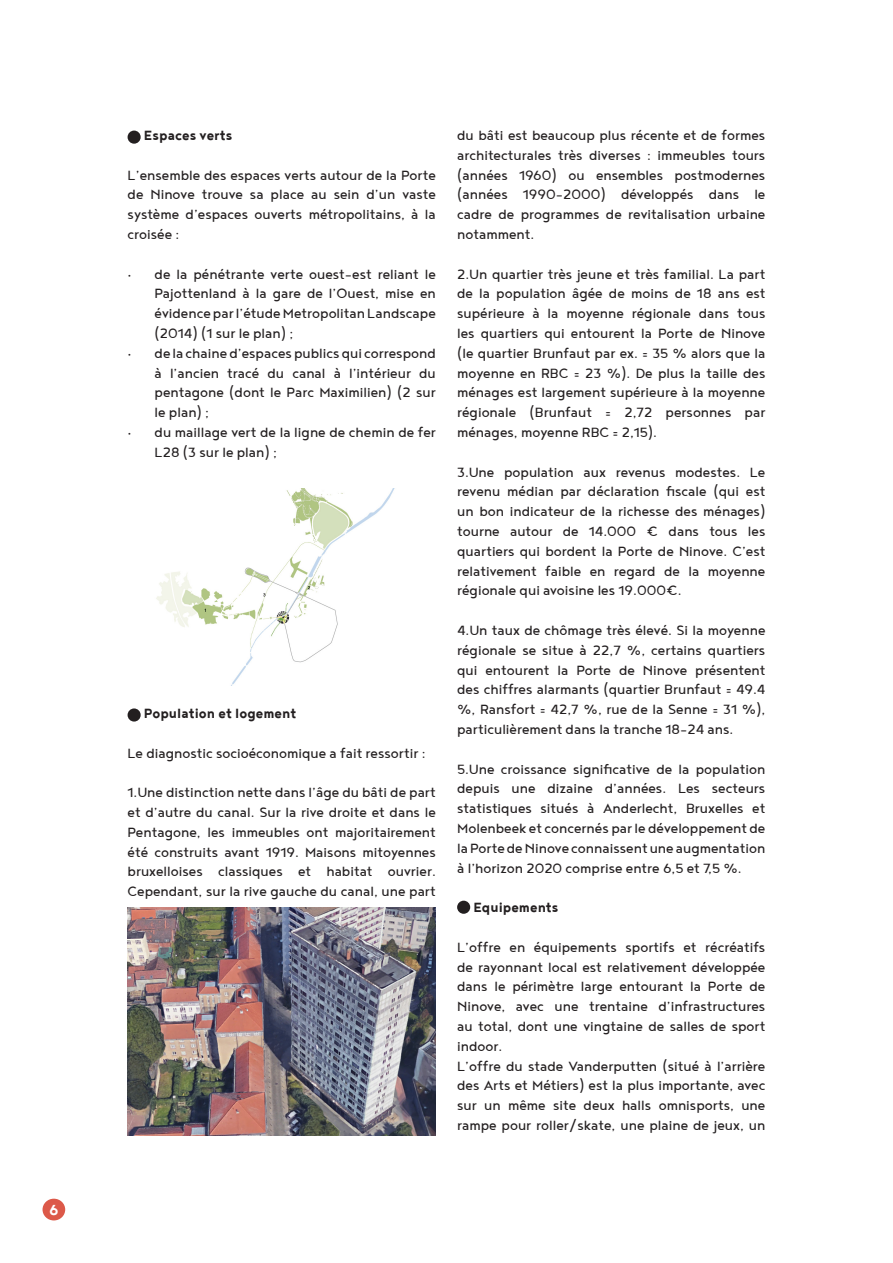
<style>
.page{position:relative;width:893px;height:1263px;background:#fff}
.page>*{position:absolute;margin:0;border:0;box-sizing:border-box;transform-origin:0 0}
.t1{font:700 18px "Noyh";color:#fff}
.t2{font:16.5px/19.8px "Noyh";color:#231f20;text-align:justify}
.t3{font:700 16.5px "Noyh";color:#231f20}
</style>
<div class="page">
<div style="left:43px;top:1199px;width:22px;height:21px;background:#dc5949;border-radius:50%"></div>
<img style="left:156px;top:489px;width:238px;height:197px">
<img style="left:128px;top:907px;width:308px;height:228px">
<div style="left:128px;top:131px;width:13px;height:13px;background:#231f20;border-radius:50%"></div>
<div style="left:128px;top:708px;width:13px;height:13px;background:#231f20;border-radius:50%"></div>
<div style="left:457px;top:901px;width:13px;height:13px;background:#231f20;border-radius:50%"></div>
<p class="t1" style="left:49px;top:1199px;width:11px">6</p>
<p class="t3" style="left:144px;top:126px;width:90px">Espaces verts</p>
<p class="t2" style="left:128px;top:164px;width:310px">L’ensemble des espaces verts autour de la Porte de Ninove trouve sa place au sein d’un vaste système d’espaces ouverts métropolitains, à la croisée :</p>
<p class="t2" style="left:155px;top:263px;width:283px;text-indent:-27px">• de la pénétrante verte ouest-est reliant le Pajottenland à la gare de l’Ouest, mise en évidence par l’étude Metropolitan Landscape (2014) (1 sur le plan) ;</p>
<p class="t2" style="left:155px;top:343px;width:283px;text-indent:-27px">• de la chaine d’espaces publics qui correspond à l’ancien tracé du canal à l’intérieur du pentagone (dont le Parc Maximilien) (2 sur le plan) ;</p>
<p class="t2" style="left:155px;top:422px;width:283px;text-indent:-27px">• du maillage vert de la ligne de chemin de fer<br>L28 (3 sur le plan) ;</p>
<p class="t3" style="left:144px;top:704px;width:154px">Population et logement</p>
<p class="t2" style="left:128px;top:742px;width:299px">Le diagnostic socioéconomique a fait ressortir :</p>
<p class="t2" style="left:128px;top:782px;width:310px">1.Une distinction nette dans l’âge du bâti de part et d’autre du canal. Sur la rive droite et dans le Pentagone, les immeubles ont majoritairement été construits avant 1919. Maisons mitoyennes bruxelloises classiques et habitat ouvrier.<br>Cependant, sur la rive gauche du canal, une part</p>
<p class="t2" style="left:457px;top:125px;width:310px">du bâti est beaucoup plus récente et de formes architecturales très diverses : immeubles tours (années 1960) ou ensembles postmodernes (années 1990-2000) développés dans le cadre de programmes de revitalisation urbaine notamment.</p>
<p class="t2" style="left:457px;top:263px;width:310px">2.Un quartier très jeune et très familial. La part de la population âgée de moins de 18 ans est supérieure à la moyenne régionale dans tous les quartiers qui entourent la Porte de Ninove (le quartier Brunfaut par ex. = 35 % alors que la moyenne en RBC = 23 %). De plus la taille des ménages est largement supérieure à la moyenne régionale (Brunfaut = 2,72 personnes par ménages, moyenne RBC = 2,15).</p>
<p class="t2" style="left:457px;top:461px;width:310px">3.Une population aux revenus modestes. Le revenu médian par déclaration fiscale (qui est un bon indicateur de la richesse des ménages) tourne autour de 14.000 € dans tous les quartiers qui bordent la Porte de Ninove. C’est relativement faible en regard de la moyenne régionale qui avoisine les 19.000€.</p>
<p class="t2" style="left:457px;top:620px;width:310px">4.Un taux de chômage très élevé. Si la moyenne régionale se situe à 22,7 %, certains quartiers qui entourent la Porte de Ninove présentent des chiffres alarmants (quartier Brunfaut = 49.4 %, Ransfort = 42,7 %, rue de la Senne = 31 %), particulièrement dans la tranche 18-24 ans.</p>
<p class="t2" style="left:457px;top:758px;width:310px">5.Une croissance significative de la population depuis une dizaine d’années. Les secteurs statistiques situés à Anderlecht, Bruxelles et Molenbeek et concernés par le développement de la Porte de Ninove connaissent une augmentation à l’horizon 2020 comprise entre 6,5 et 7,5 %.</p>
<p class="t3" style="left:474px;top:898px;width:86px">Equipements</p>
<p class="t2" style="left:457px;top:937px;width:310px">L’offre en équipements sportifs et récréatifs de rayonnant local est relativement développée dans le périmètre large entourant la Porte de Ninove, avec une trentaine d’infrastructures au total, dont une vingtaine de salles de sport indoor.</p>
<p class="t2" style="left:457px;top:1055px;width:310px">L’offre du stade Vanderputten (situé à l’arrière des Arts et Métiers) est la plus importante, avec sur un même site deux halls omnisports, une rampe pour roller/skate, une plaine de jeux, un</p>
</div>
